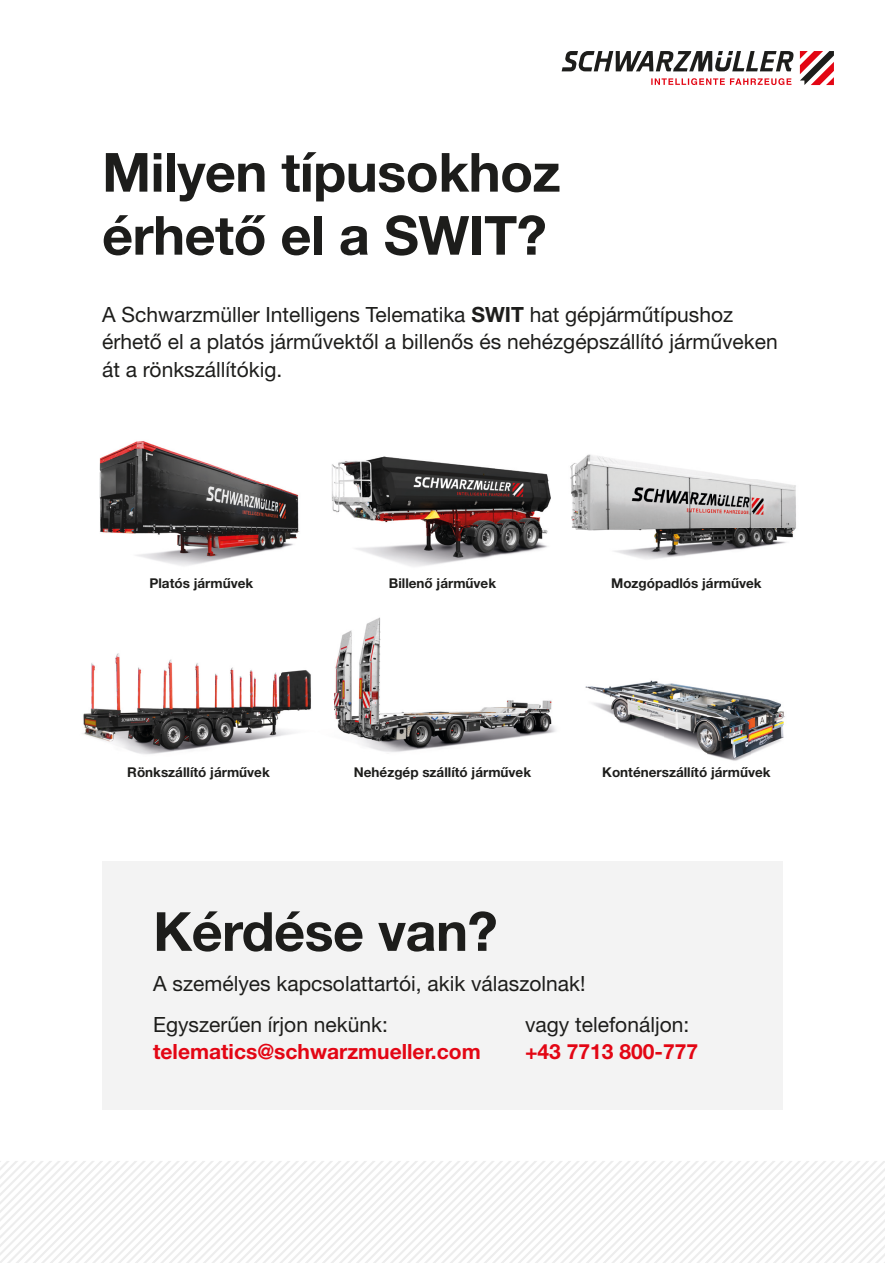
<style>
.page{position:relative;width:885px;height:1263px;background:#fff}
.page>*{position:absolute;margin:0;border:0;box-sizing:border-box;transform-origin:0 0}
.t1{font:700 54px/63px "Helvetica Neue LT Pro";letter-spacing:-.01em;color:#1d1d1b}
.t2{font:21px/27px "Helvetica Neue LT Pro";color:#1d1d1b}
.t3{font:700 21px "Helvetica Neue LT Pro";color:#e30614}
.t4{font:700 13.5px "Helvetica Neue LT Pro";color:#1d1d1b}
.s1{font-weight:700}
</style>
<div class="page">
<svg style="left:561px;top:51px;width:232px;height:20px"></svg>
<svg style="left:651px;top:78px;width:140px;height:7px"></svg>
<svg style="left:799px;top:51px;width:34px;height:34px"></svg>
<svg style="left:0;top:1161px;width:884px;height:102px"></svg>
<div style="left:102px;top:861px;width:680px;height:249px;background:#f3f3f3"></div>
<img style="left:83px;top:653px;width:228px;height:66px">
<img style="left:83px;top:719px;width:211px;height:35px">
<img style="left:336px;top:617px;width:45px;height:49px">
<img style="left:520px;top:700px;width:32px;height:17px">
<img style="left:333px;top:666px;width:187px;height:51px">
<img style="left:335px;top:717px;width:221px;height:35px">
<img style="left:585px;top:680px;width:200px;height:81px">
<img style="left:99px;top:441px;width:200px;height:90px">
<img style="left:100px;top:531px;width:200px;height:35px">
<img style="left:589px;top:454px;width:207px;height:105px">
<img style="left:332px;top:454px;width:257px;height:75px">
<img style="left:355px;top:529px;width:234px;height:38px">
<h1 class="t1" style="left:102px;top:140px;width:460px">Milyen típusokhoz érhető el a SWIT?</h1>
<p class="t2" style="left:102px;top:301px;width:677px">A Schwarzmüller Intelligens Telematika <span class="s1">SWIT</span> hat gépjárműtípushoz érhető el a platós járművektől a billenős és nehézgépszállító járműveken át a rönkszállítókig.</p>
<p class="t4" style="left:149px;top:575px;width:105px">Platós járművek</p>
<p class="t4" style="left:389px;top:575px;width:109px">Billenő járművek</p>
<p class="t4" style="left:611px;top:575px;width:152px">Mozgópadlós járművek</p>
<p class="t4" style="left:127px;top:764px;width:144px">Rönkszállító járművek</p>
<p class="t4" style="left:354px;top:764px;width:179px">Nehézgép szállító járművek</p>
<p class="t4" style="left:602px;top:764px;width:170px">Konténerszállító járművek</p>
<h1 class="t1" style="left:153px;top:899px;width:346px">Kérdése van?</h1>
<p class="t2" style="left:525px;top:963px;width:166px;line-height:40.5px;text-indent:-372px">A személyes kapcsolattartói, akik válaszolnak!<br>vagy telefonáljon:</p>
<p class="t3" style="left:525px;top:1038px;width:174px">+43 7713 800-777</p>
<p class="t2" style="left:153px;top:1010px;width:236px">Egyszerűen írjon nekünk:</p>
<p class="t3" style="left:153px;top:1038px;width:329px">telematics@schwarzmueller.com</p>
</div>
